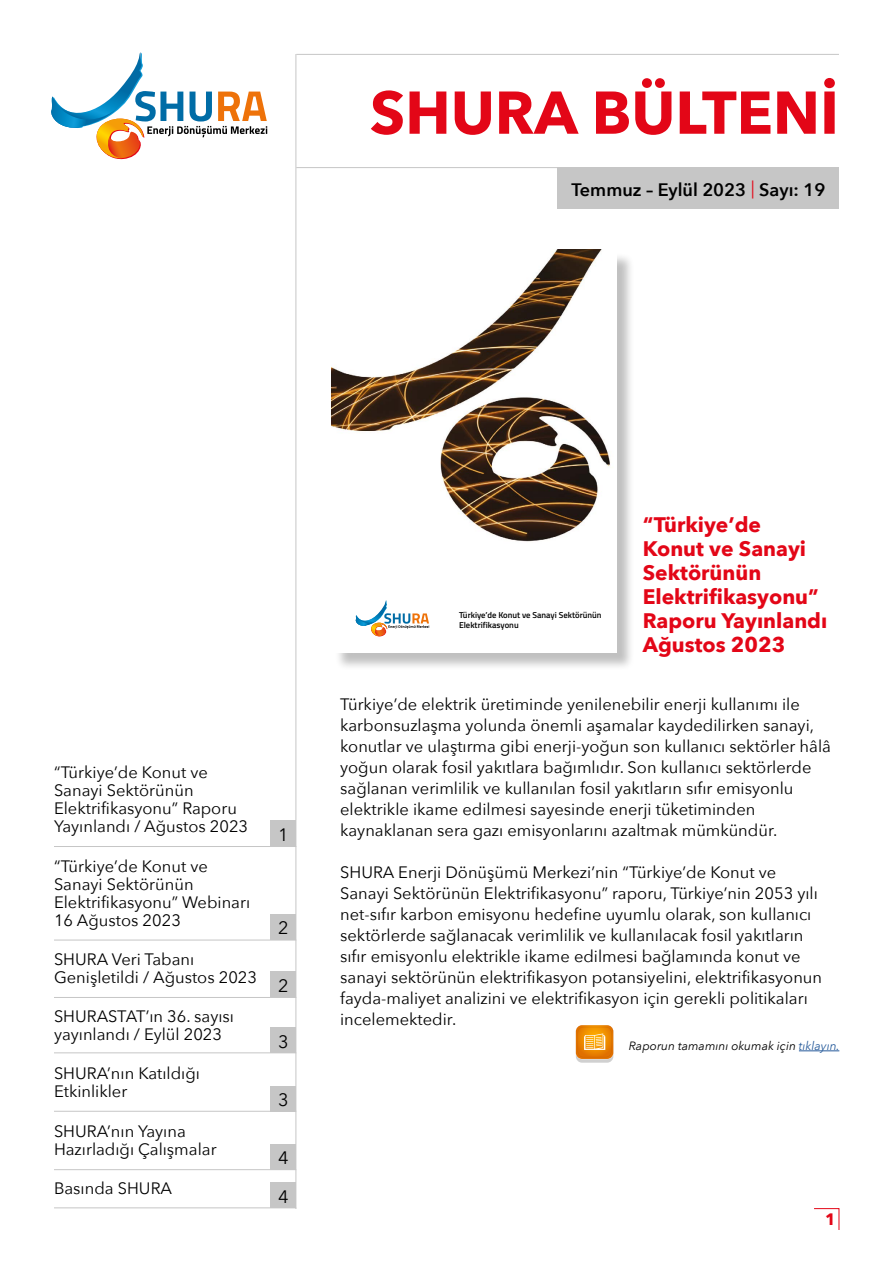
<style>
.page{position:relative;width:893px;height:1263px;background:#fff}
.page>*{position:absolute;margin:0;border:0;box-sizing:border-box;transform-origin:0 0}
.t1{font:700 59.7px "Avenir Next";color:#e30617}
.t2{font:700 21px/24px "Avenir Next";color:#e30617}
.t3{font:600 18px "Avenir Next";color:#000}
.t4{font:18px/38.2px "Avenir Next";color:#000}
.t5{font:16.5px/21px "Avenir Next";color:#000}
.t6{font:700 16.5px "Avenir Next";color:#e30617}
.t7{font:italic 12px "Avenir Next";color:#000}
.t8{font:600 8.55px/10.4px "Titillium";color:#000}
.s1{font-weight:400;color:#e30617}
.s2{color:#275b9b}
</style>
<div class="page">
<div style="left:558px;top:167px;width:281px;height:42px;background:#c6c6c6"></div>
<svg style="left:51px;top:52px;width:216px;height:108px"></svg>
<hr style="left:296px;top:54px;width:1px;height:1155px;background:#c6c6c6">
<hr style="left:296px;top:54px;width:543px;height:1px;background:#c6c6c6">
<hr style="left:296px;top:167px;width:543px;height:1px;background:#c6c6c6">
<hr style="left:54px;top:846px;width:242px;height:1px;background:#c6c6c6">
<hr style="left:54px;top:940px;width:242px;height:1px;background:#c6c6c6">
<hr style="left:54px;top:997px;width:242px;height:1px;background:#c6c6c6">
<div style="left:271px;top:820px;width:25px;height:26px;background:#c6c6c6"></div>
<div style="left:271px;top:914px;width:25px;height:26px;background:#c6c6c6"></div>
<div style="left:271px;top:971px;width:25px;height:26px;background:#c6c6c6"></div>
<hr style="left:54px;top:1052px;width:242px;height:1px;background:#c6c6c6">
<div style="left:271px;top:1027px;width:25px;height:26px;background:#c6c6c6"></div>
<hr style="left:54px;top:1111px;width:242px;height:1px;background:#c6c6c6">
<div style="left:271px;top:1086px;width:25px;height:25px;background:#c6c6c6"></div>
<hr style="left:54px;top:1169px;width:242px;height:1px;background:#c6c6c6">
<div style="left:271px;top:1144px;width:25px;height:26px;background:#c6c6c6"></div>
<hr style="left:54px;top:1207px;width:242px;height:1px;background:#c6c6c6">
<div style="left:271px;top:1182px;width:25px;height:26px;background:#c6c6c6"></div>
<div style="left:334px;top:252px;width:301px;height:419px;background:#000;opacity:.25"></div>
<img style="left:332px;top:250px;width:284px;height:402px">
<svg style="left:355px;top:600px;width:75px;height:37px"></svg>
<hr style="left:799px;top:1050px;width:40px;height:1px;background:#275b9b">
<div style="left:576px;top:1025px;width:37px;height:38px;background:#d0d0d0;border-radius:6px"></div>
<svg style="left:576px;top:1025px;width:37px;height:34px"></svg>
<svg style="left:814px;top:1208px;width:26px;height:22px"></svg>
<h1 class="t1" style="left:370px;top:61px;width:471px">SHURA BÜLTENİ</h1>
<p class="t3" style="left:571px;top:174px;width:255px">Temmuz – Eylül 2023 <span class="s1">|</span> Sayı: 19</p>
<p class="t5" style="left:54px;top:763px;width:196px;line-height:18px">“Türkiye’de Konut ve<br>Sanayi Sektörünün<br>Elektrifikasyonu” Raporu<br>Yayınlandı / Ağustos 2023</p>
<p class="t5" style="left:54px;top:856px;width:198px;line-height:18px">“Türkiye’de Konut ve<br>Sanayi Sektörünün<br>Elektrifikasyonu” Webinarı<br>16 Ağustos 2023</p>
<p class="t5" style="left:54px;top:949px;width:205px;line-height:18px">SHURA Veri Tabanı<br>Genişletildi / Ağustos 2023</p>
<p class="t5" style="left:54px;top:1007px;width:182px;line-height:18px">SHURASTAT’ın 36. sayısı yayınlandı / Eylül 2023</p>
<p class="t5" style="left:54px;top:1064px;width:147px;line-height:18px">SHURA’nın Katıldığı<br>Etkinlikler</p>
<p class="t5" style="left:54px;top:1121px;width:164px;line-height:18px">SHURA’nın Yayına<br>Hazırladığı Çalışmalar</p>
<p class="t5" style="left:54px;top:1177px;width:120px">Basında SHURA</p>
<p class="t4" style="left:278px;top:814px;width:12px">1</p>
<p class="t4" style="left:278px;top:908px;width:12px">2</p>
<p class="t4" style="left:278px;top:965px;width:12px">2</p>
<p class="t4" style="left:278px;top:1021px;width:12px">3</p>
<p class="t4" style="left:278px;top:1080px;width:12px">3</p>
<p class="t4" style="left:278px;top:1138px;width:12px">4<br>4</p>
<p class="t8" style="left:459px;top:609px;width:144px">Türkiye’de Konut ve Sanayi Sektörünün<br>Elektrifikasyonu</p>
<p class="t2" style="left:643px;top:512px;width:186px">“Türkiye’de<br>Konut ve Sanayi<br>Sektörünün<br>Elektrifikasyonu”<br>Raporu Yayınlandı<br>Ağustos 2023</p>
<p class="t5" style="left:340px;top:693px;width:492px">Türkiye’de elektrik üretiminde yenilenebilir enerji kullanımı ile karbonsuzlaşma yolunda önemli aşamalar kaydedilirken sanayi, konutlar ve ulaştırma gibi enerji-yoğun son kullanıcı sektörler hâlâ yoğun olarak fosil yakıtlara bağımlıdır. Son kullanıcı sektörlerde sağlanan verimlilik ve kullanılan fosil yakıtların sıfır emisyonlu elektrikle ikame edilmesi sayesinde enerji tüketiminden kaynaklanan sera gazı emisyonlarını azaltmak mümkündür.</p>
<p class="t5" style="left:340px;top:861px;width:483px">SHURA Enerji Dönüşümü Merkezi’nin “Türkiye’de Konut ve Sanayi Sektörünün Elektrifikasyonu” raporu, Türkiye’nin 2053 yılı net-sıfır karbon emisyonu hedefine uyumlu olarak, son kullanıcı sektörlerde sağlanacak verimlilik ve kullanılacak fosil yakıtların sıfır emisyonlu elektrikle ikame edilmesi bağlamında konut ve sanayi sektörünün elektrifikasyon potansiyelini, elektrifikasyonun fayda-maliyet analizini ve elektrifikasyon için gerekli politikaları incelemektedir.</p>
<p class="t7" style="left:629px;top:1035px;width:212px">Raporun tamamını okumak için <span class="s2">tıklayın.</span></p>
<p class="t6" style="left:825px;top:1205px;width:12px">1</p>
</div>
